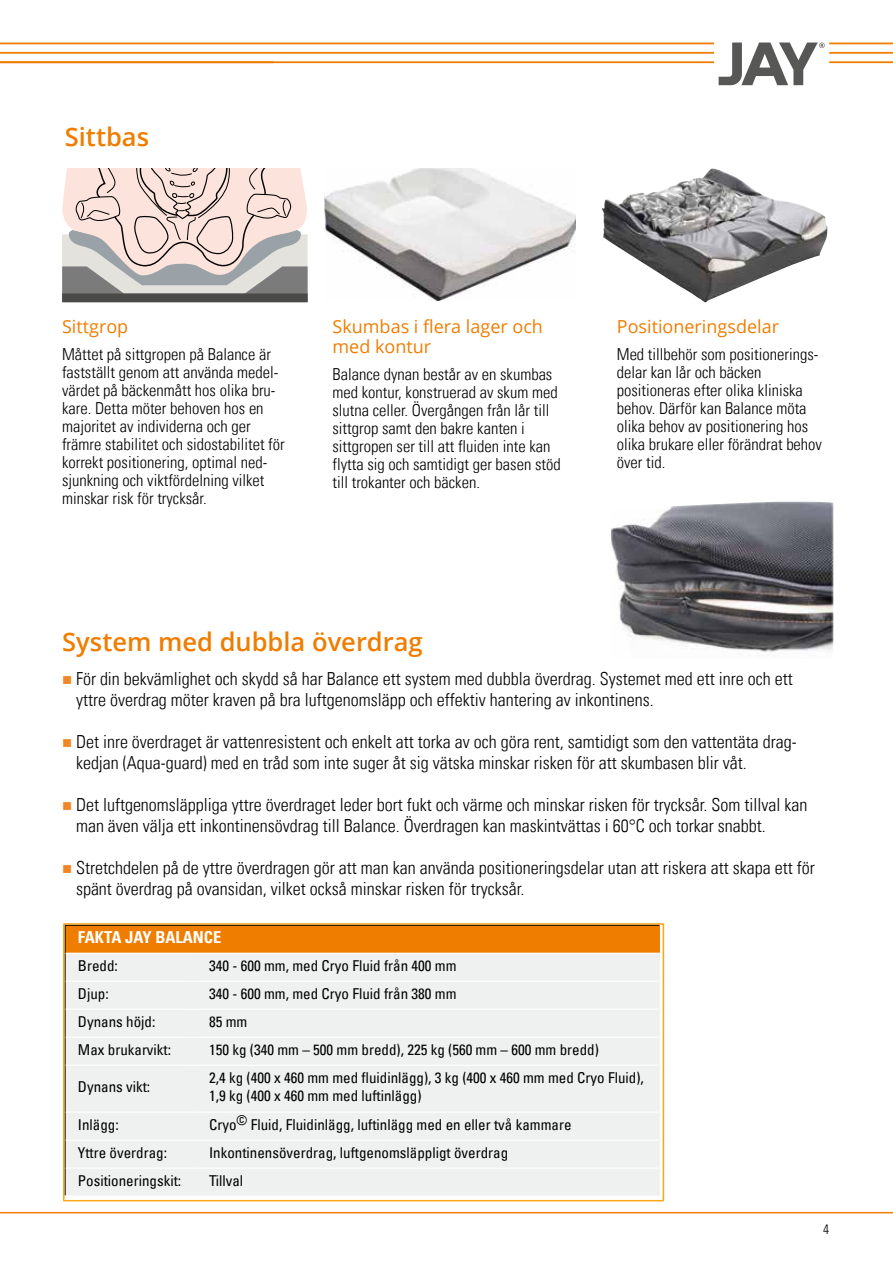
<style>
.page{position:relative;width:893px;height:1263px;background:#fff}
.page>*{position:absolute;margin:0;border:0;box-sizing:border-box;transform-origin:0 0}
.t1{font:600 25.5px "Open Sans";color:#ef7d00}
.t2{font:18px/21px "Univers Com 47 Light Cond";color:#000}
.t3{font:18px/20px "Open Sans";color:#ef7d00}
.t4{font:16.5px/18px "Univers Com 47 Light Cond";color:#000}
.t5{font:16.5px "Univers Com 67 Bold Cond";color:#fff}
.t6{font:condensed 15px/18px "Univers Com 57";color:#000}
.t7{font:13.5px "Univers Com 47 Light Cond";color:#000}
.s1{color:#f18626}
</style>
<div class="page">
<hr style="left:829px;top:52px;width:64px;height:2px;background:#ef7d00">
<hr style="left:829px;top:61px;width:64px;height:2px;background:#ef7d00">
<hr style="left:829px;top:43px;width:64px;height:1px;background:#ef7d00">
<svg style="left:719px;top:43px;width:106px;height:42px"></svg>
<hr style="left:0;top:1212px;width:893px;height:1px;background:#ef7d00">
<hr style="left:0;top:52px;width:714px;height:2px;background:#ef7d00">
<hr style="left:0;top:61px;width:714px;height:2px;background:#ef7d00">
<hr style="left:0;top:43px;width:714px;height:1px;background:#ef7d00">
<div style="left:66px;top:1066px;width:593px;height:129px;background:#eff0f0"></div>
<hr style="left:66px;top:1111px;width:126px;height:2px;background:#fff">
<hr style="left:192px;top:1111px;width:467px;height:2px;background:#fff">
<hr style="left:66px;top:1139px;width:126px;height:2px;background:#fff">
<hr style="left:192px;top:1139px;width:467px;height:2px;background:#fff">
<hr style="left:66px;top:1167px;width:126px;height:2px;background:#fff">
<hr style="left:192px;top:1167px;width:467px;height:2px;background:#fff">
<svg style="left:66px;top:926px;width:594px;height:139px"></svg>
<hr style="left:192px;top:1066px;width:1px;height:45px;background:#eff0f0">
<hr style="left:659px;top:1065px;width:1px;height:47px;background:#eff0f0">
<svg style="left:192px;top:1113px;width:1px;height:82px"></svg>
<svg style="left:659px;top:1112px;width:1px;height:83px"></svg>
<div style="left:63px;top:923px;width:601px;height:278px;border:2px solid #faa819"></div>
<img style="left:611px;top:502px;width:222px;height:151px">
<img style="left:602px;top:168px;width:225px;height:134px">
<img style="left:325px;top:168px;width:250px;height:133px">
<svg style="left:62px;top:168px;width:246px;height:134px"></svg>
<h1 class="t1" style="left:65px;top:119px;width:86px">Sittbas</h1>
<p class="t3" style="left:62px;top:316px;width:68px">Sittgrop</p>
<p class="t4" style="left:62px;top:346px;width:224px">Måttet på sittgropen på Balance är fastställt genom att använda medel&shy;värdet på bäckenmått hos olika bru&shy;kare. Detta möter behoven hos en majoritet av individerna och ger främre stabilitet och sidostabilitet för korrekt positionering, optimal ned&shy;sjunkning och viktfördelning vilket minskar risk för trycksår.</p>
<p class="t3" style="left:332px;top:316px;width:212px">Skumbas i flera lager och med kontur</p>
<p class="t4" style="left:332px;top:366px;width:230px">Balance dynan består av en skumbas med kontur, konstruerad av skum med slutna celler. Övergången från lår till sittgrop samt den bakre kanten i sittgropen ser till att fluiden inte kan flytta sig och samtidigt ger basen stöd till trokanter och bäcken.</p>
<p class="t3" style="left:617px;top:316px;width:164px">Positioneringsdelar</p>
<p class="t4" style="left:617px;top:346px;width:207px">Med tillbehör som positionerings&shy;delar kan lår och bäcken positioneras efter olika kliniska behov. Därför kan Balance möta olika behov av positionering hos olika brukare eller förändrat behov över tid.</p>
<h1 class="t1" style="left:62px;top:624px;width:362px">System med dubbla överdrag</h1>
<p class="t2" style="left:76px;top:668px;width:718px;text-indent:-14px"><span class="s1">■</span> För din bekvämlighet och skydd så har Balance ett system med dubbla överdrag. Systemet med ett inre och ett yttre överdrag möter kraven på bra luftgenomsläpp och effektiv hantering av inkontinens.</p>
<p class="t2" style="left:76px;top:731px;width:722px;text-indent:-14px"><span class="s1">■</span> Det inre överdraget är vattenresistent och enkelt att torka av och göra rent, samtidigt som den vattentäta drag&shy;kedjan (Aqua-guard) med en tråd som inte suger åt sig vätska minskar risken för att skumbasen blir våt.</p>
<p class="t2" style="left:76px;top:794px;width:733px;text-indent:-14px"><span class="s1">■</span> Det luftgenomsläppliga yttre överdraget leder bort fukt och värme och minskar risken för trycksår. Som tillval kan man även välja ett inkontinensövdrag till Balance. Överdragen kan maskintvättas i 60°C och torkar snabbt.</p>
<p class="t2" style="left:76px;top:857px;width:740px;text-indent:-14px"><span class="s1">■</span> Stretchdelen på de yttre överdragen gör att man kan använda positioneringsdelar utan att riskera att skapa ett för spänt överdrag på ovansidan, vilket också minskar risken för trycksår.</p>
<p class="t5" style="left:78px;top:927px;width:145px">FAKTA JAY BALANCE</p>
<p class="t6" style="left:78px;top:956px;width:41px">Bredd:</p>
<p class="t6" style="left:209px;top:956px;width:249px">340 - 600 mm, med Cryo Fluid från 400 mm</p>
<p class="t6" style="left:78px;top:984px;width:32px">Djup:</p>
<p class="t6" style="left:209px;top:984px;width:249px">340 - 600 mm, med Cryo Fluid från 380 mm</p>
<p class="t6" style="left:78px;top:1012px;width:79px">Dynans höjd:</p>
<p class="t6" style="left:209px;top:1012px;width:40px">85 mm</p>
<p class="t6" style="left:78px;top:1040px;width:95px">Max brukarvikt:</p>
<p class="t6" style="left:209px;top:1040px;width:391px">150 kg (340 mm – 500 mm bredd), 225 kg (560 mm – 600 mm bredd)</p>
<p class="t6" style="left:78px;top:1078px;width:74px">Dynans vikt:</p>
<p class="t6" style="left:209px;top:1069px;width:436px">2,4 kg (400 x 460 mm med fluidinlägg), 3 kg (400 x 460 mm med Cryo Fluid),<br>1,9 kg (400 x 460 mm med luftinlägg)</p>
<p class="t6" style="left:78px;top:1115px;width:42px">Inlägg:</p>
<p class="t6" style="left:209px;top:1115px;width:364px">Cryo<sup>©</sup> Fluid, Fluidinlägg, luftinlägg med en eller två kammare</p>
<p class="t6" style="left:78px;top:1143px;width:91px">Yttre överdrag:</p>
<p class="t6" style="left:209px;top:1143px;width:301px">Inkontinensöverdrag, luftgenomsläppligt överdrag</p>
<p class="t6" style="left:78px;top:1171px;width:105px">Positioneringskit:</p>
<p class="t6" style="left:209px;top:1171px;width:36px">Tillval</p>
<p class="t7" style="left:823px;top:1221px;width:7px">4</p>
</div>
